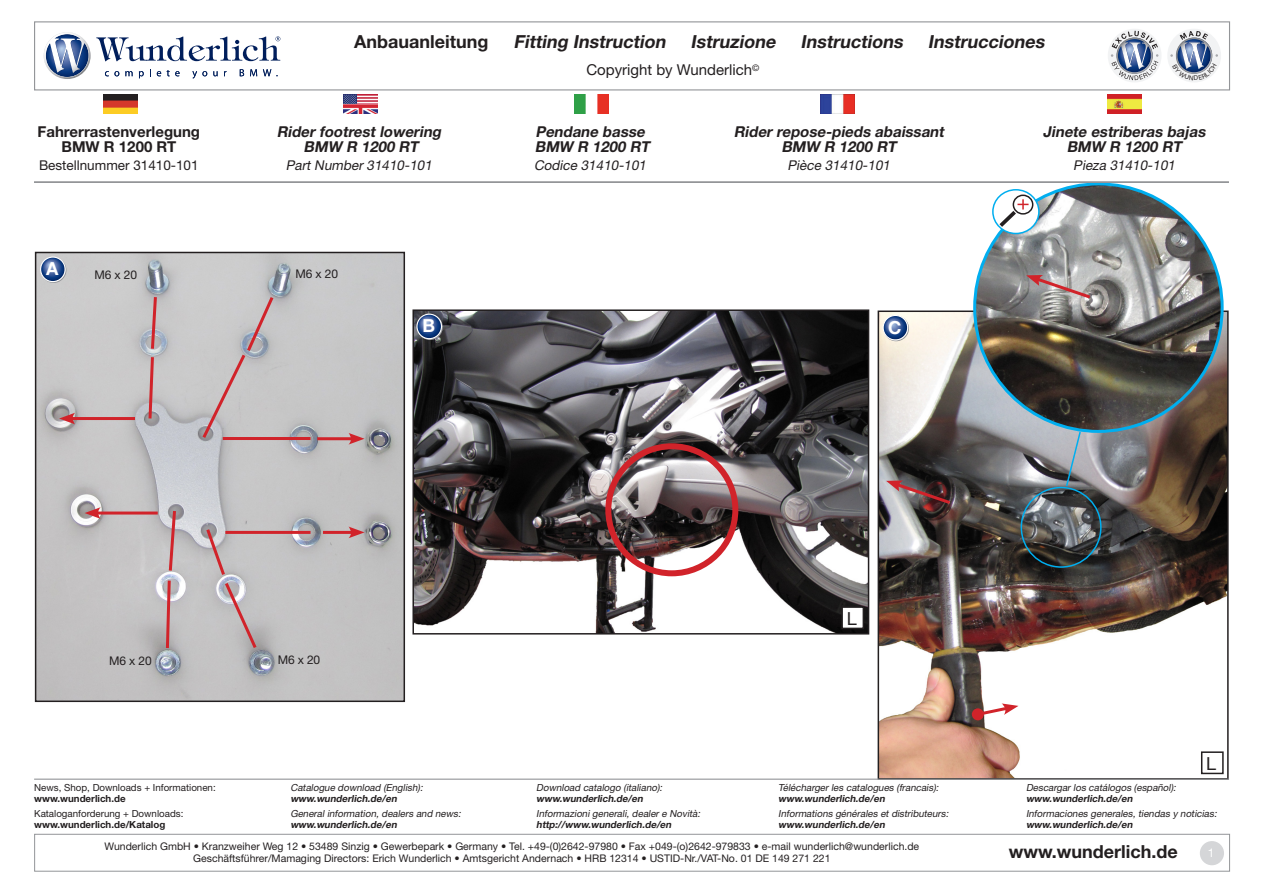
<style>
.page{position:relative;width:1263px;height:893px;background:#fff}
.page>*{position:absolute;margin:0;border:0;box-sizing:border-box;transform-origin:0 0}
.t1{font:italic 700 18px "Helvetica Neue LT Std";color:#231f20}
.t2{font:700 18px "Helvetica Neue LT Std";color:#231f20}
.t3{font:700 18px "Helvetica Neue LT Std";color:#fff}
.t4{font:18px "Helvetica Neue LT Std";color:#231f20}
.t5{font:italic 700 15px "Helvetica Neue LT Std";color:#231f20}
.t6{font:700 15px "Helvetica Neue LT Std";color:#231f20}
.t7{font:15px "Helvetica Neue LT Std";color:#231f20}
.t8{font:italic 13.5px "Helvetica Neue LT Std";color:#231f20}
.t9{font:13.5px "Helvetica Neue LT Std";color:#231f20}
.t10{font:12px "Helvetica Neue LT Std";letter-spacing:-.01em;color:#231f20}
.t11{font:12px "Helvetica Neue LT Std";color:#fff}
.t12{font:10.5px "Helvetica Neue LT Std";color:#231f20}
.Fliesstext_n{font:italic 9.75px "Helvetica Neue LT Std";color:#231f20}
.Fliesstext_n-2{font:italic 700 9.75px "Helvetica Neue LT Std";color:#231f20}
.Fliesstext_n-3{font:9.75px "Helvetica Neue LT Std";color:#231f20}
.Fliesstext_n-4{font:700 9.75px "Helvetica Neue LT Std";color:#231f20}
</style>
<div class="page">
<div style="left:34px;top:21px;width:1196px;height:69px;background:#fff;border:1px solid #939598"></div>
<div style="left:34px;top:834px;width:1196px;height:37px;background:#fff;border:1px solid #939598"></div>
<div style="left:1167px;top:29px;width:54px;height:53px;background:#f2f3f4;border-radius:50%"></div>
<div style="left:1108px;top:29px;width:53px;height:53px;background:#f2f3f4;border-radius:50%"></div>
<svg style="left:1111px;top:31px;width:47px;height:49px"></svg>
<svg style="left:44px;top:32px;width:236px;height:47px"></svg>
<img style="left:38px;top:255px;width:364px;height:444px">
<div style="left:35px;top:252px;width:370px;height:450px;border:2px solid #231f20"></div>
<svg style="left:200px;top:294px;width:76px;height:147px;background:#c4bebf"></svg>
<hr style="left:223px;top:437px;width:87px;height:3px;background:#d1232a">
<hr style="left:317px;top:437px;width:37px;height:3px;background:#d1232a">
<svg style="left:348px;top:433px;width:16px;height:12px"></svg>
<svg style="left:204px;top:526px;width:55px;height:125px;background:#c2b9bb"></svg>
<hr style="left:225px;top:531px;width:86px;height:3px;background:#d1232a">
<hr style="left:323px;top:531px;width:31px;height:3px;background:#d1232a">
<svg style="left:348px;top:527px;width:16px;height:11px"></svg>
<svg style="left:164px;top:508px;width:14px;height:143px;background:#c3a2a6"></svg>
<hr style="left:95px;top:512px;width:63px;height:3px;background:#d1232a">
<svg style="left:85px;top:507px;width:16px;height:12px"></svg>
<svg style="left:147px;top:294px;width:12px;height:128px;background:#c29ca0"></svg>
<hr style="left:69px;top:417px;width:66px;height:3px;background:#d1232a">
<svg style="left:59px;top:413px;width:16px;height:11px"></svg>
<img style="left:415px;top:312px;width:451px;height:319px">
<div style="left:412px;top:309px;width:457px;height:325px;border:2px solid #231f20"></div>
<img style="left:881px;top:313px;width:344px;height:464px">
<div style="left:878px;top:310px;width:350px;height:470px;border:2px solid #231f20"></div>
<div style="left:605px;top:443px;width:133px;height:133px;border:6px solid #d1232a;border-radius:50%"></div>
<img style="left:975px;top:184px;width:247px;height:247px;border-radius:124px">
<svg style="left:1026px;top:275px;width:67px;height:26px;background:#b19b9b"></svg>
<svg style="left:886px;top:480px;width:67px;height:26px;background:#78585a"></svg>
<div style="left:972px;top:708px;width:12px;height:12px;background:#d1232a;border-radius:50%"></div>
<svg style="left:974px;top:703px;width:44px;height:15px"></svg>
<div style="left:1200px;top:841px;width:24px;height:24px;background:#d5d6d8;border-radius:50%"></div>
<svg style="left:40px;top:257px;width:26px;height:26px"></svg>
<img style="left:103px;top:94px;width:34px;height:20px">
<img style="left:344px;top:94px;width:34px;height:20px">
<img style="left:575px;top:94px;width:34px;height:20px">
<img style="left:820px;top:94px;width:34px;height:20px">
<img style="left:1108px;top:94px;width:34px;height:20px">
<hr style="left:34px;top:181px;width:1195px;height:1px;background:#939598">
<hr style="left:34px;top:779px;width:1195px;height:1px;background:#939598">
<div style="left:842px;top:607px;width:21px;height:21px;background:#fff"></div>
<div style="left:841px;top:606px;width:23px;height:23px;border:2px solid #231f20"></div>
<svg style="left:993px;top:190px;width:46px;height:43px"></svg>
<div style="left:992px;top:189px;width:48px;height:45px;border:2px solid #00aeef;border-radius:50%"></div>
<div style="left:1012px;top:195px;width:21px;height:20px;border:2px solid #231f20;border-radius:50%"></div>
<svg style="left:995px;top:199px;width:33px;height:32px"></svg>
<hr style="left:34px;top:182px;width:1195px;height:1px;background:#939598">
<div style="left:1202px;top:752px;width:21px;height:21px;background:#fff"></div>
<div style="left:1201px;top:751px;width:23px;height:23px;border:2px solid #231f20"></div>
<div style="left:1020px;top:487px;width:81px;height:81px;border:2px solid #00aeef;border-radius:50%"></div>
<svg style="left:1065px;top:430px;width:17px;height:58px"></svg>
<svg style="left:416px;top:314px;width:27px;height:26px"></svg>
<svg style="left:882px;top:315px;width:27px;height:26px"></svg>
<svg style="left:1170px;top:31px;width:48px;height:49px"></svg>
<p class="t6" style="left:38px;top:122px;width:164px">Fahrerrastenverlegung</p>
<p class="t6" style="left:61px;top:137px;width:116px">BMW R 1200 RT</p>
<p class="t9" style="left:39px;top:157px;width:161px">Bestellnummer 31410-101</p>
<p class="t3" style="left:46px;top:258px;width:14px">A</p>
<p class="t10" style="left:94px;top:267px;width:44px">M6 x 20</p>
<p class="t2" style="left:354px;top:30px;width:136px">Anbauanleitung</p>
<p class="t1" style="left:513px;top:30px;width:536px">Fitting Instruction Istruzione Instructions Instrucciones</p>
<p class="t7" style="left:586px;top:61px;width:175px">Copyright by Wunderlich<sup>©</sup></p>
<p class="t5" style="left:277px;top:122px;width:169px">Rider footrest lowering</p>
<p class="t5" style="left:304px;top:137px;width:119px">BMW R 1200 RT</p>
<p class="t8" style="left:286px;top:157px;width:150px">Part Number 31410-101</p>
<p class="t10" style="left:296px;top:266px;width:44px">M6 x 20</p>
<p class="t5" style="left:535px;top:122px;width:114px">Pendane basse</p>
<p class="t5" style="left:535px;top:137px;width:119px">BMW R 1200 RT</p>
<p class="t8" style="left:534px;top:157px;width:116px">Codice 31410-101</p>
<p class="t5" style="left:734px;top:122px;width:215px">Rider repose-pieds abaissant</p>
<p class="t5" style="left:781px;top:137px;width:119px">BMW R 1200 RT</p>
<p class="t8" style="left:787px;top:157px;width:107px">Pièce 31410-101</p>
<p class="t3" style="left:422px;top:315px;width:14px">B</p>
<p class="t3" style="left:888px;top:316px;width:15px">C</p>
<p class="t5" style="left:1043px;top:122px;width:167px">Jinete estriberas bajas</p>
<p class="t5" style="left:1067px;top:137px;width:119px">BMW R 1200 RT</p>
<p class="t8" style="left:1073px;top:157px;width:106px">Pieza 31410-101</p>
<p class="t4" style="left:847px;top:608px;width:12px">L</p>
<p class="t10" style="left:109px;top:654px;width:44px">M6 x 20</p>
<p class="t10" style="left:278px;top:653px;width:44px">M6 x 20</p>
<p class="Fliesstext_n-3" style="left:34px;top:782px;width:183px">News, Shop, Downloads + Informationen:</p>
<p class="Fliesstext_n-4" style="left:34px;top:792px;width:93px">www.wunderlich.de</p>
<p class="Fliesstext_n-3" style="left:34px;top:807px;width:151px">Kataloganforderung + Downloads:</p>
<p class="Fliesstext_n-4" style="left:34px;top:819px;width:133px">www.wunderlich.de/Katalog</p>
<p class="Fliesstext_n" style="left:290px;top:782px;width:136px">Catalogue download (English):</p>
<p class="Fliesstext_n-2" style="left:290px;top:792px;width:110px">www.wunderlich.de/en</p>
<p class="Fliesstext_n" style="left:290px;top:807px;width:174px">General information, dealers and news:</p>
<p class="Fliesstext_n-2" style="left:290px;top:819px;width:110px">www.wunderlich.de/en</p>
<p class="Fliesstext_n" style="left:536px;top:782px;width:130px">Download catalogo (italiano):</p>
<p class="Fliesstext_n-2" style="left:536px;top:792px;width:110px">www.wunderlich.de/en</p>
<p class="Fliesstext_n" style="left:536px;top:807px;width:167px">Informazioni generali, dealer e Novità:</p>
<p class="Fliesstext_n-2" style="left:536px;top:819px;width:139px">http://www.wunderlich.de/en</p>
<p class="Fliesstext_n" style="left:778px;top:782px;width:164px">Télécharger les catalogues (francais):</p>
<p class="Fliesstext_n-2" style="left:778px;top:792px;width:110px">www.wunderlich.de/en</p>
<p class="Fliesstext_n" style="left:778px;top:807px;width:174px">Informations générales et distributeurs:</p>
<p class="Fliesstext_n-2" style="left:778px;top:819px;width:110px">www.wunderlich.de/en</p>
<p class="t12" style="left:104px;top:840px;width:816px">Wunderlich GmbH • Kranzweiher Weg 12 • 53489 Sinzig • Gewerbepark • Germany • Tel. +49-(0)2642-97980 • Fax +049-(o)2642-979833 • e-mail wunderlich@wunderlich.de</p>
<p class="t12" style="left:193px;top:852px;width:639px">Geschäftsführer/Mamaging Directors: Erich Wunderlich • Amtsgericht Andernach • HRB 12314 • USTID-Nr./VAT-No. 01 DE 149 271 221</p>
<p class="t4" style="left:1206px;top:753px;width:12px">L</p>
<p class="Fliesstext_n" style="left:1026px;top:782px;width:153px">Descargar los catálogos (español):</p>
<p class="Fliesstext_n-2" style="left:1026px;top:792px;width:110px">www.wunderlich.de/en</p>
<p class="Fliesstext_n" style="left:1026px;top:807px;width:194px">Informaciones generales, tiendas y noticias:</p>
<p class="Fliesstext_n-2" style="left:1026px;top:819px;width:110px">www.wunderlich.de/en</p>
<p class="t2" style="left:1009px;top:840px;width:170px">www.wunderlich.de</p>
<p class="t11" style="left:1208px;top:845px;width:8px">1</p>
</div>
